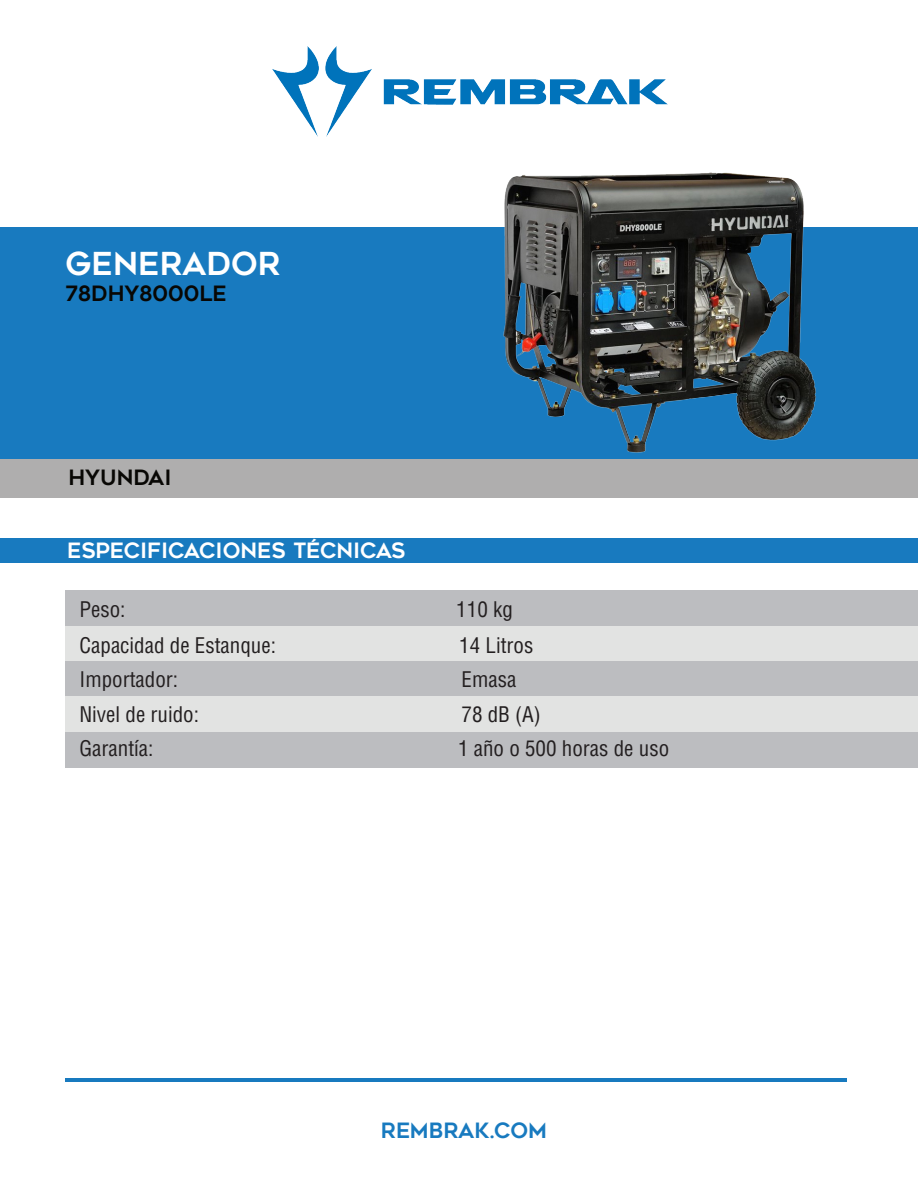
<style>
.page{position:relative;width:918px;height:1190px;background:#fff}
.page>*{position:absolute;margin:0;border:0;box-sizing:border-box;transform-origin:0 0}
.t1{font:31.5px "Geometos";color:#fff}
.t2{font:condensed 21px "Helvetica";color:#231f20}
.t3{font:21px "Geometos";color:#fff}
.t4{font:21px "Geometos";color:#080704}
.t5{font:21px "Geometos";color:#187abf}
</style>
<div class="page">
<div style="left:0;top:538px;width:918px;height:24px;background:#187abf"></div>
<div style="left:0;top:459px;width:918px;height:38px;background:#afaeae"></div>
<div style="left:0;top:227px;width:918px;height:232px;background:#187abf"></div>
<img style="left:272px;top:47px;width:394px;height:90px">
<div style="left:66px;top:590px;width:852px;height:36px;background:#bcbdc0"></div>
<div style="left:66px;top:626px;width:852px;height:35px;background:#e2e3e2"></div>
<div style="left:66px;top:661px;width:852px;height:35px;background:#bcbdc0"></div>
<div style="left:66px;top:696px;width:852px;height:36px;background:#e2e3e2"></div>
<hr style="left:65px;top:1078px;width:782px;height:3px;background:#187abf">
<div style="left:66px;top:732px;width:852px;height:35px;background:#bcbdc0"></div>
<img style="left:417px;top:95px;width:484px;height:403px">
<h1 class="t1" style="left:66px;top:252px;width:217px">GENERADOR</h1>
<p class="t4" style="left:66px;top:285px;width:163px">78DHY8000LE</p>
<p class="t4" style="left:68px;top:469px;width:105px">HYUNDAI</p>
<p class="t3" style="left:67px;top:542px;width:340px">ESPECIFICACIONES TÉCNICAS</p>
<p class="t2" style="left:80px;top:601px;width:48px">Peso:</p>
<p class="t2" style="left:456px;top:601px;width:58px">110 kg</p>
<p class="t2" style="left:80px;top:637px;width:198px">Capacidad de Estanque:</p>
<p class="t2" style="left:459px;top:637px;width:76px">14 Litros</p>
<p class="t2" style="left:80px;top:671px;width:100px">Importador:</p>
<p class="t2" style="left:462px;top:671px;width:56px">Emasa</p>
<p class="t2" style="left:80px;top:706px;width:121px">Nivel de ruido:</p>
<p class="t2" style="left:462px;top:706px;width:81px">78 dB (A)</p>
<p class="t2" style="left:80px;top:740px;width:76px">Garantía:</p>
<p class="t2" style="left:458px;top:740px;width:213px">1 año o 500 horas de uso</p>
<p class="t5" style="left:381px;top:1121px;width:168px">REMBRAK.COM</p>
</div>
